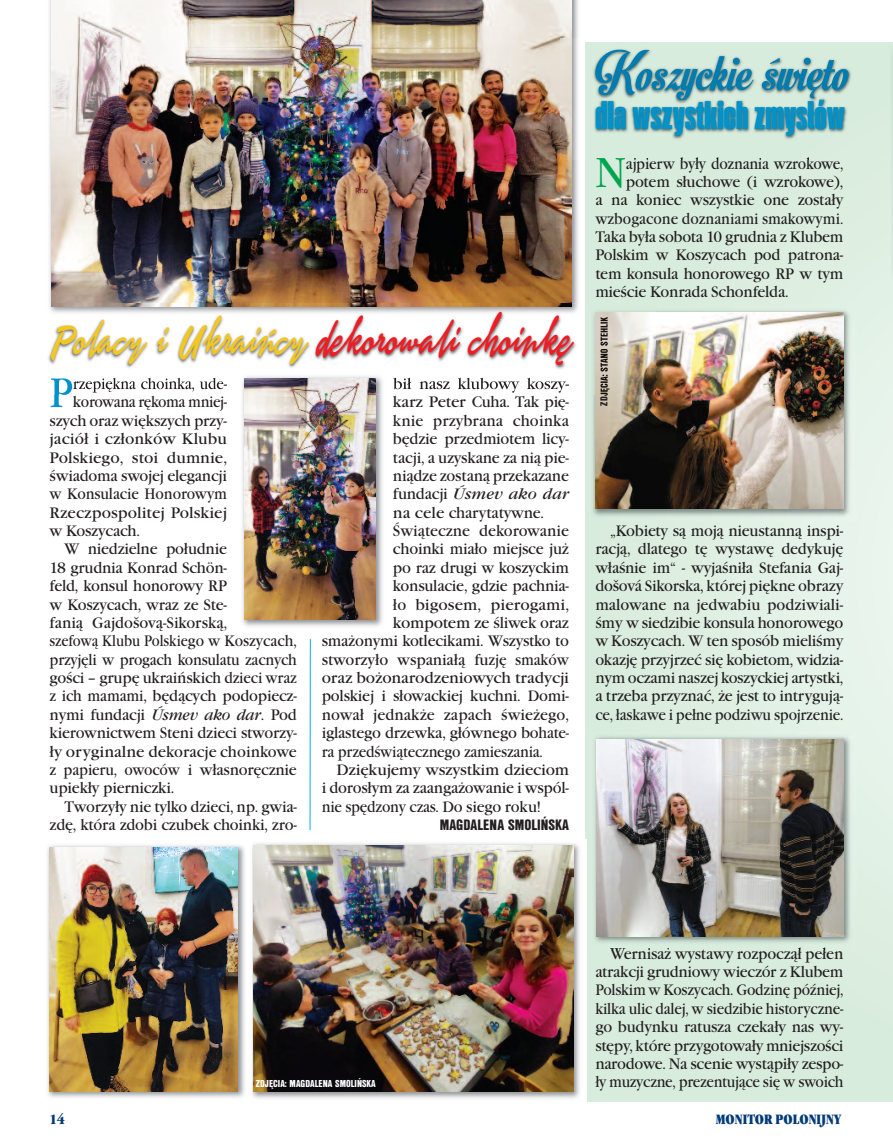
<style>
.page{position:relative;width:893px;height:1141px;background:#fff}
.page>*{position:absolute;margin:0;border:0;box-sizing:border-box;transform-origin:0 0}
.t1{font:56px "Motion Picture Personal Use";color:#007cb0}
.t2{font:48.82px "Finition PERSONALUSEONLY";color:#ee1d23;scale:.76 1}
.t3{font:43.23px "Garamond Itc TCE";color:#00a54f;scale:.9 1}
.t4{font:43.23px "Garamond Itc TCE";color:#0092c8;scale:.9 1}
.t5{font:42px "Extenda 40 Hecto";color:#0092c8}
.t6{font:15.75px/18.4px "Garamond Itc TCE";letter-spacing:-.02em;color:#231f20;text-align:justify;scale:.95 1}
.t7{font:15.75px "Garamond Itc TCE";letter-spacing:-.02em;color:#231f20}
.t8{font:15.75px "Garamond Itc TCE";letter-spacing:-.02em;color:#231f20;scale:.9 1}
.t9{font:15.75px "Garamond Itc TCE";color:#231f20;scale:.95 1}
.t10{font:15.75px "Garamond Itc TCE";color:#231f20;scale:.9 1}
.t11{font:italic 15.75px "Garamond Itc TCE";color:#231f20}
.t12{font:15.75px "Nimbus San DCE Blac Cond";color:#231f20}
.t13{font:ultra-condensed 14px "Garamond Itc TCE";color:#013b77}
.t14{font:10.5px "Nimbus San DCE Blac Cond";color:#fff}
.s1{color:#f3c723}
.s2{font-style:italic}
.s3{font-style:normal}
</style>
<div class="page">
<div style="left:585px;top:40px;width:308px;height:1061px;background:linear-gradient(to right,#d7ebdc,#e2f1e6)"></div>
<img style="left:590px;top:733px;width:266px;height:217px">
<img style="left:610px;top:948px;width:37px;height:2px">
<img style="left:596px;top:739px;width:247px;height:197px">
<img style="left:589px;top:306px;width:268px;height:216px">
<img style="left:595px;top:312px;width:248px;height:197px">
<img style="left:887px;top:159px;width:6px;height:126px">
<img style="left:47px;top:845px;width:198px;height:253px">
<img style="left:50px;top:847px;width:188px;height:244px">
<img style="left:242px;top:395px;width:141px;height:232px">
<img style="left:245px;top:395px;width:130px;height:225px">
<img style="left:51px;top:0;width:520px;height:304px">
<img style="left:252px;top:843px;width:328px;height:256px">
<img style="left:585px;top:839px;width:2px;height:262px">
<img style="left:254px;top:846px;width:319px;height:246px">
<img style="left:561px;top:39px;width:332px;height:120px">
<svg style="left:596px;top:158px;width:29px;height:1px"></svg>
<img style="left:632px;top:158px;width:30px;height:1px">
<img style="left:571px;top:39px;width:1px;height:120px">
<img style="left:48px;top:304px;width:607px;height:91px">
<img style="left:51px;top:378px;width:21px;height:17px">
<img style="left:73px;top:378px;width:39px;height:15px">
<img style="left:393px;top:378px;width:43px;height:11px">
<img style="left:238px;top:372px;width:151px;height:23px">
<img style="left:245px;top:378px;width:130px;height:17px">
<img style="left:48px;top:304px;width:536px;height:15px">
<img style="left:51px;top:304px;width:520px;height:2px">
<img style="left:600px;top:324px;width:9px;height:71px">
<hr style="left:310px;top:639px;width:1px;height:191px;background:#00aeef">
<h1 class="t1" style="left:595px;top:40px;width:254px">Koszyckie święto</h1>
<h3 class="t5" style="left:595px;top:90px;width:251px">dla wszystkichzmysłów</h3>
<h2 class="t2" style="left:51px;top:302px;width:687px"><span class="s1">Polacy i Ukraińcy</span> dekorowali choinkę</h2>
<h3 class="t4" style="left:50px;top:367px;width:27px">P</h3>
<p class="t6" style="left:50px;top:393px;width:188px;text-indent:23px">korowana rękoma mniej&shy;szych oraz większych przy&shy;jaciół i członków Klubu Polskiego, stoi dumnie, świadoma swojej elegancji w Konsulacie Honorowym Rzeczpospolitej Polskiej w Koszycach.</p>
<p class="t6" style="left:50px;top:540px;width:262px;text-align:left;text-indent:15px">W niedzielne południe<br>18 grudnia Konrad Schön-<br>feld, konsul honorowy RP<br>w Koszycach, wraz ze Ste-<br>fanią Gajdošovą-Sikorską,<br>szefową Klubu Polskiego w Koszycach, przyjęli w progach konsulatu zacnych gości – grupę ukraińskich dzieci wraz z ich mamami, będących podopiecz&shy;nymi fundacji <span class="s2">Úsmev ako dar</span>. Pod kierownictwem Steni dzieci stworzy&shy;ły oryginalne dekoracje choinkowe z papieru, owoców i własnoręcznie upiekły pierniczki.</p>
<p class="t6" style="left:50px;top:797px;width:262px;text-align:right">Tworzyły nie tylko dzieci, np. gwia&shy;zdę, która zdobi czubek choinki, zro-</p>
<p class="t7" style="left:393px;top:393px;width:178px">karz Peter Cuha. Tak pię-</p>
<p class="t9" style="left:393px;top:411px;width:187px">knie przybrana choinka</p>
<p class="t6" style="left:393px;top:430px;width:187px">będzie przedmiotem licy-</p>
<p class="t6" style="left:393px;top:448px;width:187px">tacji, a uzyskane za nią pie-</p>
<p class="t6" style="left:393px;top:466px;width:187px">niądze zostaną przekazane</p>
<p class="t11" style="left:393px;top:485px;width:178px"><span class="s3">fundacji</span> Úsmev ako dar</p>
<p class="t7" style="left:393px;top:503px;width:153px">na cele charytatywne.</p>
<p class="t6" style="left:393px;top:521px;width:187px">Świąteczne dekorowanie</p>
<p class="t6" style="left:393px;top:540px;width:187px">choinki miało miejsce już</p>
<p class="t6" style="left:393px;top:558px;width:187px">po raz drugi w koszyckim</p>
<p class="t6" style="left:393px;top:577px;width:187px">konsulacie, gdzie pachnia-</p>
<p class="t9" style="left:393px;top:595px;width:187px">ło bigosem, pierogami,</p>
<p class="t7" style="left:393px;top:613px;width:178px">kompotem ze śliwek oraz</p>
<p class="t6" style="left:322px;top:632px;width:262px">smażonymi kotlecikami. Wszystko to</p>
<p class="t6" style="left:322px;top:650px;width:262px">stworzyło wspaniałą fuzję smaków</p>
<p class="t7" style="left:322px;top:668px;width:249px">oraz bożonarodzeniowych tradycji</p>
<p class="t6" style="left:322px;top:687px;width:262px">polskiej i słowackiej kuchni. Domi-</p>
<p class="t9" style="left:322px;top:705px;width:262px">nował jednakże zapach świeżego,</p>
<p class="t6" style="left:322px;top:724px;width:262px">iglastego drzewka, głównego bohate-</p>
<p class="t8" style="left:322px;top:742px;width:247px">ra przedświątecznego zamieszania.</p>
<p class="t7" style="left:337px;top:760px;width:234px">Dziękujemy wszystkim dzieciom</p>
<p class="t6" style="left:322px;top:779px;width:262px">i dorosłym za zaangażowanie i wspól-</p>
<p class="t8" style="left:322px;top:797px;width:245px">nie spędzony czas. Do siego roku!</p>
<p class="t12" style="left:440px;top:815px;width:131px">MAGDALENA SMOLIŃSKA</p>
<h3 class="t3" style="left:595px;top:147px;width:36px">N</h3>
<p class="t8" style="left:626px;top:154px;width:243px">ajpierw były doznania wzrokowe,</p>
<p class="t6" style="left:626px;top:172px;width:230px">potem słuchowe (i wzrokowe),</p>
<p class="t6" style="left:595px;top:191px;width:263px">a na koniec wszystkie one zostały</p>
<p class="t10" style="left:595px;top:209px;width:277px">wzbogacone doznaniami smakowymi.</p>
<p class="t6" style="left:595px;top:227px;width:263px">Taka była sobota 10 grudnia z Klubem</p>
<p class="t6" style="left:595px;top:246px;width:263px">Polskim w Koszycach pod patrona-</p>
<p class="t6" style="left:595px;top:264px;width:263px">tem konsula honorowego RP w tym</p>
<p class="t6" style="left:595px;top:283px;width:205px">mieście Konrada Schonfelda.</p>
<p class="t6" style="left:595px;top:521px;width:263px;text-indent:15px">„Kobiety są moją nieustanną inspi&shy;racją, dlatego tę wystawę dedykuję właśnie im“ - wyjaśniła Stefania Gaj&shy;došová Sikorska, której piękne obrazy malowane na jedwabiu podziwiali&shy;śmy w siedzibie konsula honorowego w Koszycach. W ten sposób mieliśmy okazję przyjrzeć się kobietom, widzia&shy;nym oczami naszej koszyckiej artystki, a trzeba przyznać, że jest to intrygują&shy;ce, łaskawe i pełne podziwu spojrzenie.</p>
<p class="t14" style="left:256px;top:1077px;width:121px">ZDJĘCIA: MAGDALENA SMOLIŃSKA</p>
<p class="t6" style="left:595px;top:944px;width:263px;text-indent:15px">Wernisaż wystawy rozpoczął pełen atrakcji grudniowy wieczór z Klubem Polskim w Koszycach. Godzinę później, kilka ulic dalej, w siedzibie historyczne&shy;go budynku ratusza czekały nas wy&shy;stępy, które przygotowały mniejszości narodowe. Na scenie wystąpiły zespo&shy;ły muzyczne, prezentujące się w swoich</p>
<p class="t13" style="left:50px;top:1111px;width:17px">14</p>
<p class="t13" style="left:716px;top:1111px;width:127px">MONITOR POLONIJNY</p>
</div>
